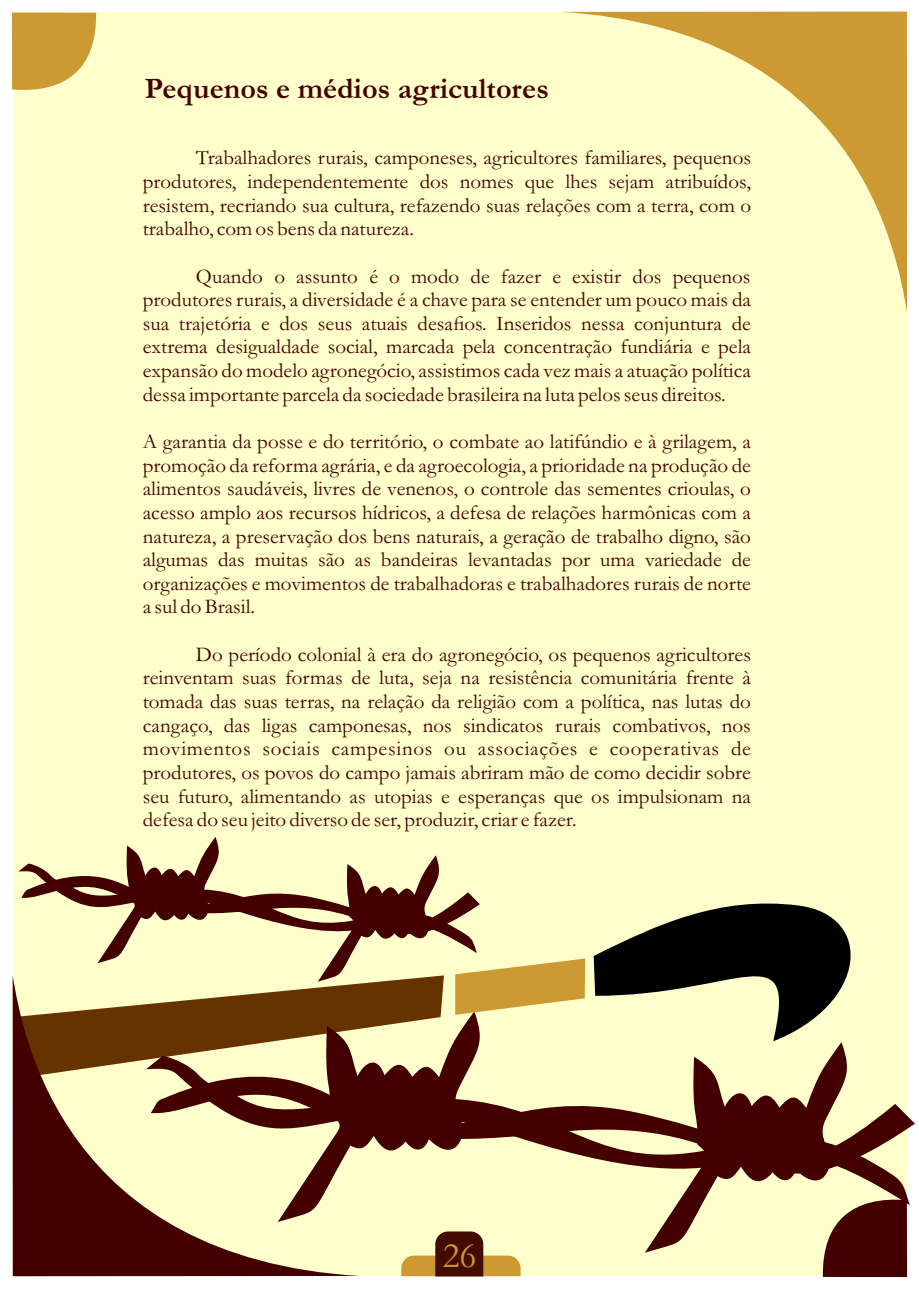
<style>
.page{position:relative;width:919px;height:1289px;background:#fff}
.page>*{position:absolute;margin:0;border:0;box-sizing:border-box;transform-origin:0 0}
.t1{font:36px "Garamond";color:#c93}
.t2{font:700 30px "Garamond";color:#400}
.t3{font:21px/23.5px "Garamond";color:#400;text-align:justify}
</style>
<div class="page">
<div style="left:13px;top:13px;width:893px;height:1263px;background:#ffc"></div>
<svg style="left:13px;top:978px;width:346px;height:298px;fill:#400"></svg>
<svg style="left:401px;top:1243px;width:119px;height:33px"></svg>
<svg style="left:560px;top:12px;width:346px;height:294px"></svg>
<svg style="left:12px;top:13px;width:85px;height:77px;background:#d3a84a"></svg>
<svg style="left:151px;top:1050px;width:763px;height:193px"></svg>
<svg style="left:146px;top:1055px;width:763px;height:171px"></svg>
<svg style="left:17px;top:837px;width:568px;height:385px"></svg>
<svg style="left:593px;top:903px;width:313px;height:373px"></svg>
<h2 class="t2" style="left:145px;top:78px;width:405px">Pequenos e médios agricultores</h2>
<p class="t3" style="left:143px;top:148px;width:609px;text-indent:53px">Trabalhadores rurais, camponeses, agricultores familiares, pequenos produtores, independentemente dos nomes que lhes sejam atribuídos, resistem, recriando sua cultura, refazendo suas relações com a terra, com o trabalho, com os bens da natureza.</p>
<p class="t3" style="left:143px;top:267px;width:609px;text-indent:53px">Quando o assunto é o modo de fazer e existir dos pequenos produtores rurais, a diversidade é a chave para se entender um pouco mais da sua trajetória e dos seus atuais desafios. Inseridos nessa conjuntura de extrema desigualdade social, marcada pela concentração fundiária e pela expansão do modelo agronegócio, assistimos cada vez mais a atuação política dessa importante parcela da sociedade brasileira na luta pelos seus direitos.</p>
<p class="t3" style="left:143px;top:432px;width:609px">A garantia da posse e do território, o combate ao latifúndio e à grilagem, a promoção da reforma agrária, e da agroecologia, a prioridade na produção de alimentos saudáveis, livres de venenos, o controle das sementes crioulas, o acesso amplo aos recursos hídricos, a defesa de relações harmônicas com a natureza, a preservação dos bens naturais, a geração de trabalho digno, são algumas das muitas são as bandeiras levantadas por uma variedade de organizações e movimentos de trabalhadoras e trabalhadores rurais de norte a sul do Brasil.</p>
<p class="t3" style="left:143px;top:645px;width:609px;text-indent:53px">Do período colonial à era do agronegócio, os pequenos agricultores reinventam suas formas de luta, seja na resistência comunitária frente à tomada das suas terras, na relação da religião com a política, nas lutas do cangaço, das ligas camponesas, nos sindicatos rurais combativos, nos movimentos sociais campesinos ou associações e cooperativas de produtores, os povos do campo jamais abriram mão de como decidir sobre seu futuro, alimentando as utopias e esperanças que os impulsionam na defesa do seu jeito diverso de ser, produzir, criar e fazer.</p>
<h1 class="t1" style="left:442px;top:1243px;width:35px">26</h1>
</div>
